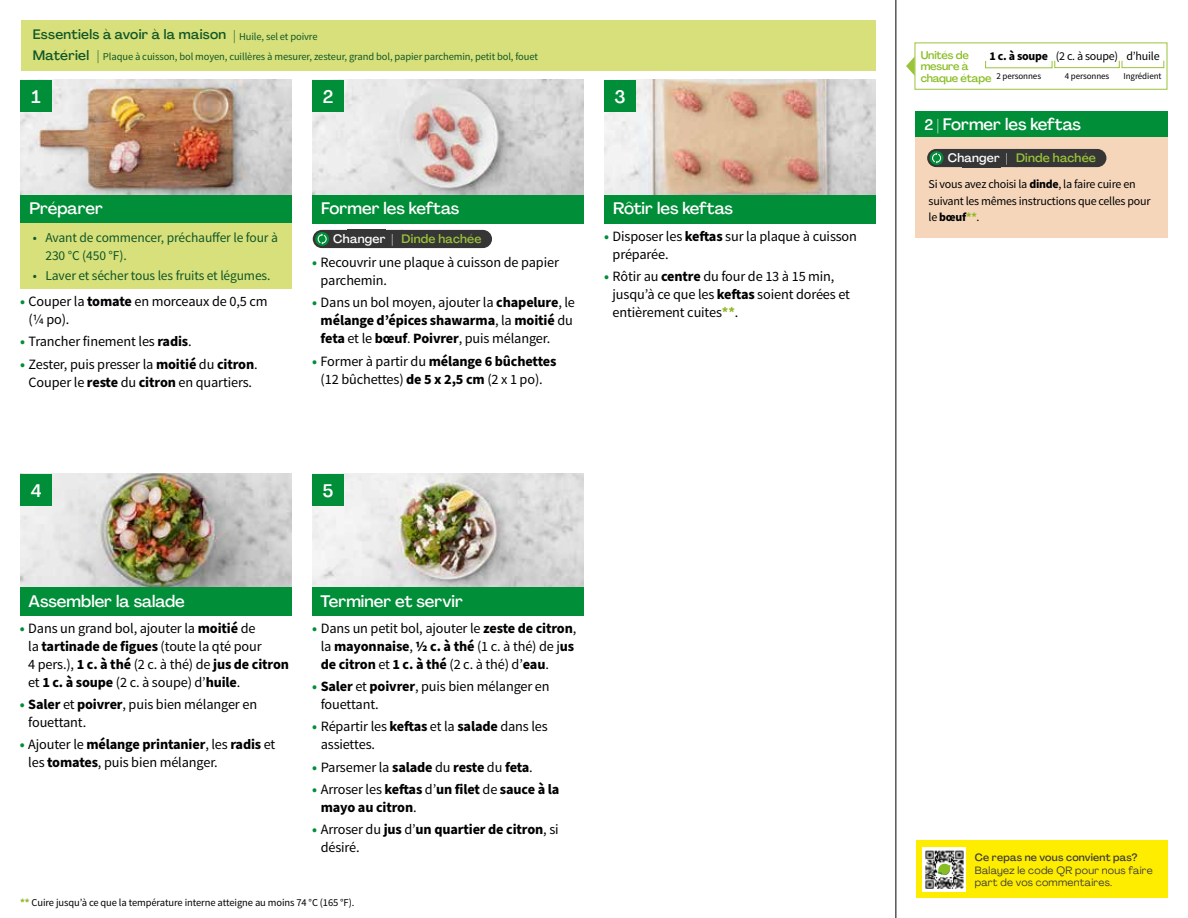
<style>
.page{position:relative;width:1188px;height:918px;background:#fff}
.page>*{position:absolute;margin:0;border:0;box-sizing:border-box;transform-origin:0 0}
.t1{font:500 18px "Agrandir";color:#fff}
.t2{font:500 16.5px "Agrandir";color:#fff}
.t3{font:14.25px/18px "Source Sans Pro";letter-spacing:-.01em;color:#000}
.t4{font:700 14.25px/18px "Source Sans Pro";letter-spacing:-.01em;color:#000}
.t5{font:13.5px/18px "Source Sans Pro";letter-spacing:-.01em;color:#115628}
.t6{font:500 13.5px "Agrandir";letter-spacing:.02em;color:#115628}
.t7{font:500 12.15px "Agrandir";letter-spacing:.02em;color:#9ac43a}
.t8{font:12px/16.5px "Source Sans Pro";letter-spacing:-.02em;color:#000}
.t9{font:500 11.1px/11.7px "Agrandir";letter-spacing:-.015em;color:#89bd24}
.t10{font:10.5px "Source Sans Pro";letter-spacing:-.01em;color:#115628}
.t11{font:10.5px "Source Sans Pro";letter-spacing:-.01em;color:#000}
.t12{font:10.5px/12.8px "Agrandir";letter-spacing:.02em;color:#3c3c3b}
.t13{font:500 10.5px "Agrandir";letter-spacing:.02em;color:#3c3c3b}
.t14{font:9px "Source Sans Pro";letter-spacing:-.01em;color:#000}
.s1{font-family:"Agrandir";font-weight:500;font-size:13.5px}
.s2{font-weight:700;color:#008e38}
.s3{font-weight:700}
.s4{color:#fff}
.s5{color:#008e38}
.s6{font-weight:400}
.s7{font-weight:700;color:#93b829}
.s8{font-size:15px}
</style>
<div class="page">
<img style="left:20px;top:474px;width:272px;height:113px">
<img style="left:312px;top:474px;width:272px;height:113px">
<img style="left:20px;top:80px;width:272px;height:115px">
<img style="left:312px;top:80px;width:272px;height:115px">
<img style="left:604px;top:80px;width:272px;height:115px">
<div style="left:312px;top:195px;width:272px;height:29px;background:#008e38"></div>
<div style="left:20px;top:195px;width:272px;height:29px;background:#008e38"></div>
<div style="left:20px;top:587px;width:272px;height:29px;background:#008e38"></div>
<div style="left:312px;top:587px;width:272px;height:29px;background:#008e38"></div>
<div style="left:604px;top:195px;width:272px;height:29px;background:#008e38"></div>
<div style="left:21px;top:20px;width:855px;height:51px;background:#d7e07a"></div>
<div style="left:20px;top:224px;width:272px;height:65px;background:#d7e07a"></div>
<hr style="left:896px;top:0;width:1px;height:918px;background:#000">
<div style="left:20px;top:474px;width:32px;height:32px;background:#008e38"></div>
<div style="left:20px;top:80px;width:32px;height:32px;background:#008e38"></div>
<div style="left:312px;top:474px;width:32px;height:32px;background:#008e38"></div>
<div style="left:312px;top:80px;width:32px;height:32px;background:#008e38"></div>
<div style="left:604px;top:80px;width:32px;height:32px;background:#008e38"></div>
<svg style="left:906px;top:56px;width:9px;height:20px"></svg>
<div style="left:915px;top:43px;width:252px;height:47px;border:1px solid #9ac43a"></div>
<div style="left:1054px;top:60px;width:66px;height:8px;border:1px solid #9ac43a"></div>
<div style="left:1122px;top:60px;width:42px;height:8px;border:1px solid #9ac43a"></div>
<div style="left:916px;top:137px;width:252px;height:101px;background:#f5d6bb"></div>
<div style="left:916px;top:111px;width:252px;height:26px;background:#008e38"></div>
<div style="left:313px;top:230px;width:98px;height:18px;background:#373636;border-radius:9px"></div>
<svg style="left:315px;top:232px;width:14px;height:14px"></svg>
<svg style="left:318px;top:234px;width:9px;height:10px"></svg>
<div style="left:393px;top:230px;width:99px;height:18px;background:#373636;border-radius:9px"></div>
<div style="left:927px;top:149px;width:99px;height:18px;background:#373636;border-radius:9px"></div>
<svg style="left:930px;top:151px;width:14px;height:14px"></svg>
<svg style="left:932px;top:153px;width:9px;height:11px"></svg>
<div style="left:1007px;top:149px;width:99px;height:18px;background:#373636;border-radius:9px"></div>
<div style="left:916px;top:840px;width:252px;height:58px;background:#ffed00"></div>
<img style="left:923px;top:847px;width:43px;height:45px">
<svg style="left:938px;top:864px;width:13px;height:11px"></svg>
<p class="t6" style="left:33px;top:26px;width:195px">Essentiels à avoir à la maison</p>
<p class="t10" style="left:233px;top:30px;width:86px"><span class="s1">|</span> Huile, sel et poivre</p>
<p class="t6" style="left:33px;top:47px;width:58px">Matériel</p>
<p class="t10" style="left:97px;top:50px;width:442px"><span class="s1">|</span> Plaque à cuisson, bol moyen, cuillères à mesurer, zesteur, grand bol, papier parchemin, petit bol, fouet</p>
<p class="t1" style="left:32px;top:86px;width:11px">1</p>
<p class="t1" style="left:323px;top:86px;width:12px">2</p>
<p class="t1" style="left:614px;top:85px;width:13px">3</p>
<p class="t2" style="left:29px;top:198px;width:75px">Préparer</p>
<p class="t5" style="left:45px;top:229px;width:234px;text-indent:-13px">• Avant de commencer, préchauffer le four à<br>230 °C (450 °F).</p>
<p class="t5" style="left:33px;top:267px;width:239px">• Laver et sécher tous les fruits et légumes.</p>
<p class="t3" style="left:29px;top:293px;width:241px;text-indent:-9px"><span class="s2">•</span> Couper la <span class="s3">tomate</span> en morceaux de 0,5 cm (¼ po).</p>
<p class="t3" style="left:20px;top:333px;width:173px"><span class="s2">•</span> Trancher finement les <span class="s3">radis</span>.</p>
<p class="t3" style="left:20px;top:355px;width:239px;text-align:center"><span class="s2">•</span> Zester, puis presser la <span class="s3">moitié</span> du <span class="s3">citron</span>.<br>Couper le <span class="s3">reste</span> du <span class="s3">citron</span> en quartiers.</p>
<p class="t2" style="left:321px;top:198px;width:140px">Former les keftas</p>
<p class="t2" style="left:613px;top:198px;width:121px">Rôtir les keftas</p>
<p class="t7" style="left:333px;top:232px;width:150px"><span class="s4">Changer |</span> Dinde hachée</p>
<p class="t3" style="left:321px;top:254px;width:240px;text-indent:-9px"><span class="s2">•</span> Recouvrir une plaque à cuisson de papier parchemin.</p>
<p class="t4" style="left:321px;top:294px;width:256px;text-indent:-9px"><span class="s5">•</span> <span class="s6">Dans un bol moyen, ajouter la</span> chapelure<span class="s6">, le </span>mélange d’épices shawarma<span class="s6">, la</span> moitié <span class="s6">du </span>feta <span class="s6">et le</span> bœuf<span class="s6">.</span> Poivrer<span class="s6">, puis mélanger.</span></p>
<p class="t3" style="left:312px;top:352px;width:246px;text-align:center"><span class="s2">•</span> Former à partir du <span class="s3">mélange 6 bûchettes </span>(12 bûchettes) <span class="s3">de 5 x 2,5 cm</span> (2 x 1 po).</p>
<p class="t3" style="left:613px;top:227px;width:246px;text-indent:-9px"><span class="s2">•</span> Disposer les <span class="s3">keftas</span> sur la plaque à cuisson préparée.</p>
<p class="t3" style="left:613px;top:267px;width:239px;text-indent:-9px"><span class="s2">•</span> Rôtir au <span class="s3">centre</span> du four de 13 à 15 min, jusqu’à ce que les <span class="s3">keftas</span> soient dorées et entièrement cuites<span class="s7">**</span>.</p>
<p class="t1" style="left:31px;top:479px;width:12px">4</p>
<p class="t1" style="left:323px;top:479px;width:12px">5</p>
<p class="t2" style="left:29px;top:591px;width:158px">Assembler la salade</p>
<p class="t2" style="left:321px;top:591px;width:144px">Terminer et servir</p>
<p class="t3" style="left:28px;top:619px;width:262px;text-indent:-9px"><span class="s2">•</span> Dans un grand bol, ajouter la <span class="s3">moitié</span> de<br>la <span class="s3">tartinade de figues</span> (toute la qté pour<br>4 pers.), <span class="s3">1 c. à thé</span> (2 c. à thé) de <span class="s3">jus de citron </span>et <span class="s3">1 c. à soupe</span> (2 c. à soupe) d’<span class="s3">huile</span>.</p>
<p class="t3" style="left:28px;top:696px;width:230px;text-indent:-9px"><span class="s2">•</span> <span class="s3">Saler</span> et <span class="s3">poivrer</span>, puis bien mélanger en fouettant.</p>
<p class="t3" style="left:28px;top:736px;width:249px;text-indent:-9px"><span class="s2">•</span> Ajouter le <span class="s3">mélange printanier</span>, les <span class="s3">radis</span> et les <span class="s3">tomates</span>, puis bien mélanger.</p>
<p class="t3" style="left:321px;top:619px;width:257px;text-indent:-9px"><span class="s2">•</span> Dans un petit bol, ajouter le <span class="s3">zeste de citron</span>, la <span class="s3">mayonnaise</span>, <span class="s3">½ c. à thé</span> (1 c. à thé) de j<span class="s3">us de citron</span> et <span class="s3">1 c. à thé</span> (2 c. à thé) d’<span class="s3">eau</span>.</p>
<p class="t3" style="left:321px;top:678px;width:230px;text-indent:-9px"><span class="s2">•</span> <span class="s3">Saler</span> et <span class="s3">poivrer</span>, puis bien mélanger en fouettant.</p>
<p class="t3" style="left:321px;top:718px;width:229px;text-indent:-9px"><span class="s2">•</span> Répartir les <span class="s3">keftas</span> et la <span class="s3">salade</span> dans les assiettes.</p>
<p class="t3" style="left:312px;top:758px;width:222px"><span class="s2">•</span> Parsemer la <span class="s3">salade</span> du <span class="s3">reste</span> du <span class="s3">feta</span>.</p>
<p class="t4" style="left:321px;top:781px;width:240px;text-indent:-9px"><span class="s5">•</span> <span class="s6">Arroser les</span> keftas <span class="s6">d’</span>un filet <span class="s6">de</span> sauce à la mayo au citron<span class="s6">.</span></p>
<p class="t3" style="left:321px;top:821px;width:239px;text-indent:-9px"><span class="s2">•</span> Arroser du <span class="s3">jus</span> d’<span class="s3">un quartier de citron</span>, si désiré.</p>
<p class="t11" style="left:20px;top:896px;width:336px"><span class="s7">**</span> Cuire jusqu’à ce que la température interne atteigne au moins 74 °C (165 °F).</p>
<p class="t9" style="left:921px;top:49px;width:72px">Unités de mesure à chaque étape</p>
<p class="t8" style="left:990px;top:48px;width:172px"><span class="s3">1 c. à soupe</span> (2 c. à soupe) d’huile</p>
<p class="t14" style="left:997px;top:70px;width:46px">2 personnes</p>
<p class="t14" style="left:1065px;top:70px;width:46px">4 personnes</p>
<p class="t14" style="left:1123px;top:70px;width:40px">Ingrédient</p>
<p class="t2" style="left:924px;top:114px;width:158px"><span class="s8">2 |</span> Former les keftas</p>
<p class="t7" style="left:948px;top:151px;width:150px"><span class="s4">Changer |</span> Dinde hachée</p>
<p class="t8" style="left:929px;top:176px;width:224px">Si vous avez choisi la <span class="s3">dinde</span>, la faire cuire en suivant les mêmes instructions que celles pour le <span class="s3">bœuf</span><span class="s7">**</span>.</p>
<p class="t13" style="left:975px;top:851px;width:164px">Ce repas ne vous convient pas?</p>
<p class="t12" style="left:975px;top:863px;width:179px">Balayez le code QR pour nous faire part de vos commentaires.</p>
</div>
